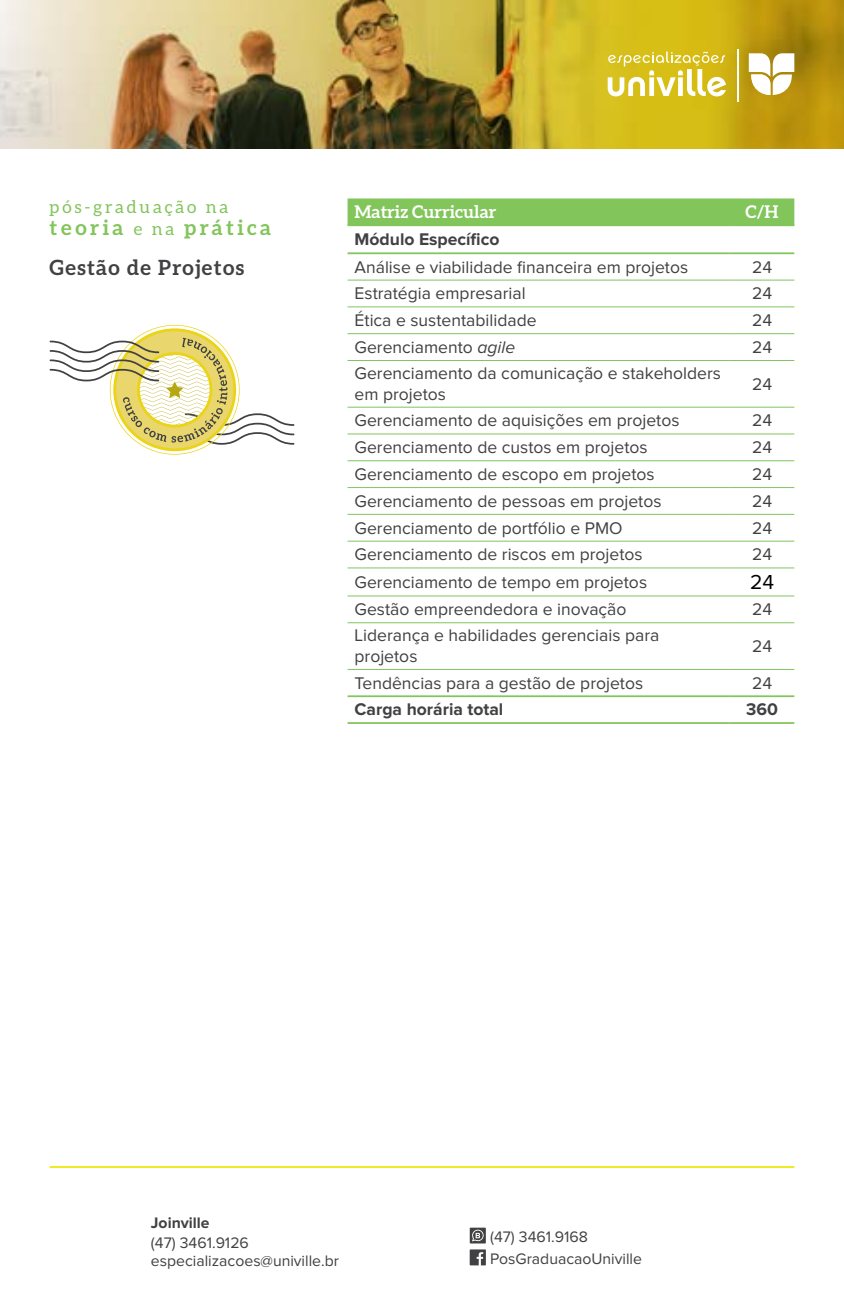
<style>
.page{position:relative;width:844px;height:1315px;background:#fff}
.page>*{position:absolute;margin:0;border:0;box-sizing:border-box;transform-origin:0 0}
.t1{font:700 21px/40.2px "Aleo";letter-spacing:.085em;color:#414042}
.t2{font:21px "Proxima Nova";color:#000}
.t3{font:17.5px/21px "Proxima Nova";color:#414042}
.t4{font:700 17.5px "Proxima Nova";color:#414042}
.t5{font:700 17.5px "Aleo";color:#fff}
.t6{font:17.5px "Aleo";letter-spacing:.16em;color:#82c55b}
.t7{font:15.75px/17.5px "Proxima Nova";color:#414042}
.t8{font:700 15.75px "Proxima Nova";color:#414042}
.s1{color:#82c55b}
.s2{font-weight:400;font-size:17.5px;color:#82c55b}
.s3{font-style:italic}
</style>
<div class="page">
<img style="left:0;top:0;width:843px;height:149px">
<svg style="left:748px;top:53px;width:46px;height:42px"></svg>
<hr style="left:737px;top:49px;width:1px;height:52px;background:#fff">
<svg style="left:607px;top:51px;width:118px;height:46px"></svg>
<svg style="left:50px;top:325px;width:244px;height:130px"></svg>
<div style="left:347px;top:198px;width:447px;height:26px;background:#82c55b"></div>
<hr style="left:347px;top:306px;width:382px;height:1px;background:#82c55b">
<hr style="left:729px;top:306px;width:65px;height:1px;background:#82c55b">
<hr style="left:347px;top:333px;width:382px;height:1px;background:#82c55b">
<hr style="left:729px;top:333px;width:65px;height:1px;background:#82c55b">
<hr style="left:347px;top:360px;width:382px;height:1px;background:#82c55b">
<hr style="left:729px;top:360px;width:65px;height:1px;background:#82c55b">
<hr style="left:347px;top:622px;width:382px;height:1px;background:#82c55b">
<hr style="left:729px;top:622px;width:65px;height:1px;background:#82c55b">
<hr style="left:347px;top:669px;width:382px;height:1px;background:#82c55b">
<hr style="left:729px;top:669px;width:65px;height:1px;background:#82c55b">
<hr style="left:347px;top:224px;width:382px;height:2px;background:#82c55b">
<hr style="left:729px;top:224px;width:65px;height:2px;background:#82c55b">
<hr style="left:347px;top:252px;width:382px;height:2px;background:#82c55b">
<hr style="left:729px;top:252px;width:65px;height:2px;background:#82c55b">
<hr style="left:347px;top:695px;width:382px;height:2px;background:#82c55b">
<hr style="left:729px;top:695px;width:65px;height:2px;background:#82c55b">
<hr style="left:347px;top:722px;width:382px;height:2px;background:#82c55b">
<hr style="left:729px;top:722px;width:65px;height:2px;background:#82c55b">
<hr style="left:347px;top:407px;width:382px;height:1px;background:#82c55b">
<hr style="left:729px;top:407px;width:65px;height:1px;background:#82c55b">
<hr style="left:347px;top:433px;width:382px;height:1px;background:#82c55b">
<hr style="left:729px;top:433px;width:65px;height:1px;background:#82c55b">
<hr style="left:347px;top:460px;width:382px;height:1px;background:#82c55b">
<hr style="left:729px;top:460px;width:65px;height:1px;background:#82c55b">
<hr style="left:347px;top:487px;width:382px;height:1px;background:#82c55b">
<hr style="left:729px;top:487px;width:65px;height:1px;background:#82c55b">
<hr style="left:347px;top:541px;width:382px;height:1px;background:#82c55b">
<hr style="left:729px;top:541px;width:65px;height:1px;background:#82c55b">
<hr style="left:347px;top:567px;width:382px;height:1px;background:#82c55b">
<hr style="left:729px;top:567px;width:65px;height:1px;background:#82c55b">
<hr style="left:347px;top:595px;width:382px;height:1px;background:#82c55b">
<hr style="left:729px;top:595px;width:65px;height:1px;background:#82c55b">
<hr style="left:347px;top:514px;width:382px;height:1px;background:#82c55b">
<hr style="left:729px;top:514px;width:65px;height:1px;background:#82c55b">
<hr style="left:347px;top:280px;width:382px;height:1px;background:#82c55b">
<hr style="left:729px;top:280px;width:65px;height:1px;background:#82c55b">
<hr style="left:50px;top:1166px;width:744px;height:1px;background:#eee809">
<svg style="left:469px;top:1249px;width:17px;height:16px"></svg>
<div style="left:469px;top:1227px;width:16px;height:16px;background:#414042"></div>
<svg style="left:472px;top:1229px;width:11px;height:12px"></svg>
<p class="t6" style="left:50px;top:196px;width:180px">pós-graduação na</p>
<p class="t1" style="left:50px;top:207px;width:223px"><span class="s1">teoria</span> <span class="s2">e na</span> <span class="s1">prática<br></span>Gestão de Projetos</p>
<p class="t5" style="left:354px;top:202px;width:143px">Matriz Curricular</p>
<p class="t5" style="left:745px;top:202px;width:34px">C/H</p>
<p class="t4" style="left:354px;top:231px;width:146px">Módulo Específico</p>
<p class="t3" style="left:354px;top:257px;width:335px">Análise e viabilidade financeira em projetos</p>
<p class="t3" style="left:751px;top:257px;width:22px">24</p>
<p class="t3" style="left:354px;top:284px;width:172px">Estratégia empresarial</p>
<p class="t3" style="left:751px;top:284px;width:22px">24</p>
<p class="t3" style="left:354px;top:310px;width:183px">Ética e sustentabilidade</p>
<p class="t3" style="left:751px;top:310px;width:22px">24</p>
<p class="t3" style="left:354px;top:337px;width:162px">Gerenciamento <span class="s3">agile</span></p>
<p class="t3" style="left:751px;top:337px;width:22px">24</p>
<p class="t3" style="left:354px;top:363px;width:368px">Gerenciamento da comunicação e stakeholders em projetos</p>
<p class="t3" style="left:751px;top:374px;width:22px">24</p>
<p class="t3" style="left:354px;top:411px;width:326px">Gerenciamento de aquisições em projetos</p>
<p class="t3" style="left:751px;top:411px;width:22px">24</p>
<p class="t3" style="left:354px;top:438px;width:294px">Gerenciamento de custos em projetos</p>
<p class="t3" style="left:751px;top:438px;width:22px">24</p>
<p class="t3" style="left:354px;top:464px;width:301px">Gerenciamento de escopo em projetos</p>
<p class="t3" style="left:751px;top:464px;width:22px">24</p>
<p class="t3" style="left:354px;top:491px;width:308px">Gerenciamento de pessoas em projetos</p>
<p class="t3" style="left:751px;top:491px;width:22px">24</p>
<p class="t3" style="left:354px;top:518px;width:269px">Gerenciamento de portfólio e PMO</p>
<p class="t3" style="left:751px;top:518px;width:22px">24</p>
<p class="t3" style="left:354px;top:545px;width:289px">Gerenciamento de riscos em projetos</p>
<p class="t3" style="left:751px;top:545px;width:22px">24</p>
<p class="t3" style="left:354px;top:572px;width:294px">Gerenciamento de tempo em projetos</p>
<p class="t2" style="left:749px;top:572px;width:26px">24</p>
<p class="t3" style="left:354px;top:599px;width:273px">Gestão empreendedora e inovação</p>
<p class="t3" style="left:751px;top:599px;width:22px">24</p>
<p class="t3" style="left:354px;top:626px;width:306px">Liderança e habilidades gerenciais para projetos</p>
<p class="t3" style="left:751px;top:636px;width:22px">24</p>
<p class="t3" style="left:354px;top:673px;width:290px">Tendências para a gestão de projetos</p>
<p class="t3" style="left:751px;top:673px;width:22px">24</p>
<p class="t4" style="left:354px;top:701px;width:150px">Carga horária total</p>
<p class="t4" style="left:746px;top:701px;width:33px">360</p>
<p class="t8" style="left:151px;top:1215px;width:60px">Joinville</p>
<p class="t7" style="left:151px;top:1234px;width:189px">(47) 3461.9126 especializacoes@univille.br</p>
<p class="t7" style="left:490px;top:1226px;width:153px;line-height:21.9px">(47) 3461.9168<br>PosGraduacaoUniville</p>
</div>
